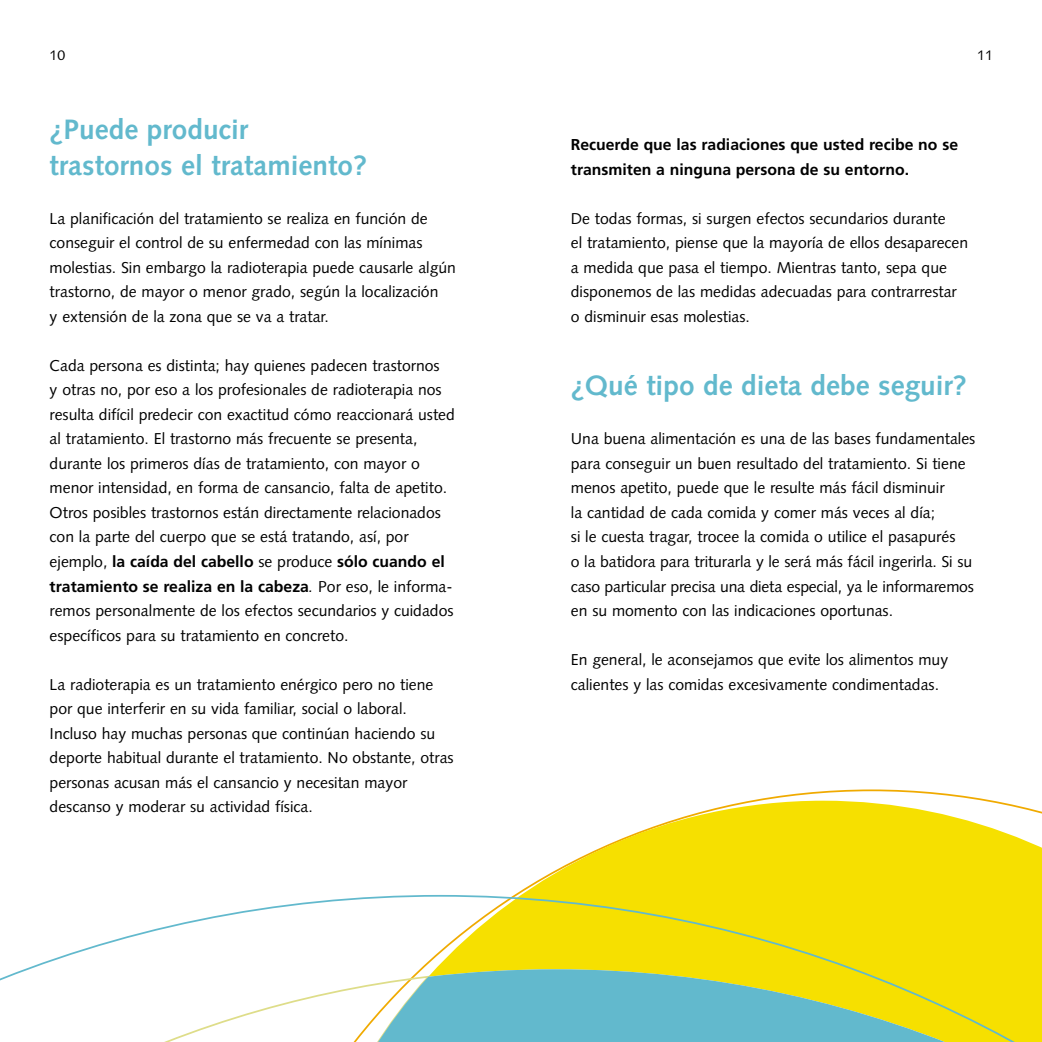
<style>
.page{position:relative;width:1042px;height:1042px;background:#fff}
.page>*{position:absolute;margin:0;border:0;box-sizing:border-box;transform-origin:0 0}
.t1{font:700 28px/35px "Syntax";color:#62b9cd}
.t2{font:15.75px/24.5px "Syntax";color:#000}
.t3{font:700 15.75px/24.5px "Frutiger";color:#000}
.t4{font:14px "Syntax";color:#000}
.s1{font-family:"Syntax";font-weight:400}
.s2{font-family:"Syntax";font-weight:400;font-style:italic}
</style>
<div class="page">
<svg style="left:516px;top:800px;width:525px;height:94px;fill:#f6e000"></svg>
<svg style="left:0;top:894px;width:1041px;height:147px"></svg>
<p class="t4" style="left:50px;top:50px;width:17px">10</p>
<p class="t4" style="left:977px;top:50px;width:17px">11</p>
<h1 class="t1" style="left:50px;top:115px;width:319px">¿Puede producir trastornos el tratamiento?</h1>
<p class="t2" style="left:50px;top:207px;width:408px">La planificación del tratamiento se realiza en función de conseguir el control de su enfermedad con las mínimas molestias. Sin embargo la radioterapia puede causarle algún trastorno, de mayor o menor grado, según la localización<br>y extensión de la zona que se va a tratar.</p>
<p class="t2" style="left:50px;top:354px;width:407px">Cada persona es distinta; hay quienes padecen trastornos<br>y otras no, por eso a los profesionales de radioterapia nos resulta difícil predecir con exactitud cómo reaccionará usted al tratamiento. El trastorno más frecuente se presenta, durante los primeros días de tratamiento, con mayor o menor intensidad, en forma de cansancio, falta de apetito.<br>Otros posibles trastornos están directamente relacionados con la parte del cuerpo que se está tratando, así, por</p>
<p class="t3" style="left:50px;top:550px;width:404px"><span class="s1">ejemplo,</span> la caída del cabello <span class="s1">se produce</span> sólo cuando el tratamiento se realiza en la cabeza<span class="s2">.</span> <span class="s1">Por eso, le informa-</span></p>
<p class="t2" style="left:50px;top:599px;width:405px">remos personalmente de los efectos secundarios y cuidados específicos para su tratamiento en concreto.</p>
<p class="t2" style="left:50px;top:673px;width:405px">La radioterapia es un tratamiento enérgico pero no tiene por que interferir en su vida familiar, social o laboral.<br>Incluso hay muchas personas que continúan haciendo su deporte habitual durante el tratamiento. No obstante, otras personas acusan más el cansancio y necesitan mayor descanso y moderar su actividad física.</p>
<p class="t3" style="left:570px;top:134px;width:388px">Recuerde que las radiaciones que usted recibe no se transmiten a ninguna persona de su entorno.</p>
<p class="t2" style="left:570px;top:207px;width:399px">De todas formas, si surgen efectos secundarios durante<br>el tratamiento, piense que la mayoría de ellos desaparecen a medida que pasa el tiempo. Mientras tanto, sepa que disponemos de las medidas adecuadas para contrarrestar o disminuir esas molestias.</p>
<h1 class="t1" style="left:570px;top:370px;width:397px">¿Qué tipo de dieta debe seguir?</h1>
<p class="t2" style="left:570px;top:428px;width:406px">Una buena alimentación es una de las bases fundamentales para conseguir un buen resultado del tratamiento. Si tiene menos apetito, puede que le resulte más fácil disminuir<br>la cantidad de cada comida y comer más veces al día;<br>si le cuesta tragar, trocee la comida o utilice el pasapurés<br>o la batidora para triturarla y le será más fácil ingerirla. Si su caso particular precisa una dieta especial, ya le informaremos en su momento con las indicaciones oportunas.</p>
<p class="t2" style="left:570px;top:648px;width:379px">En general, le aconsejamos que evite los alimentos muy calientes y las comidas excesivamente condimentadas.</p>
</div>
